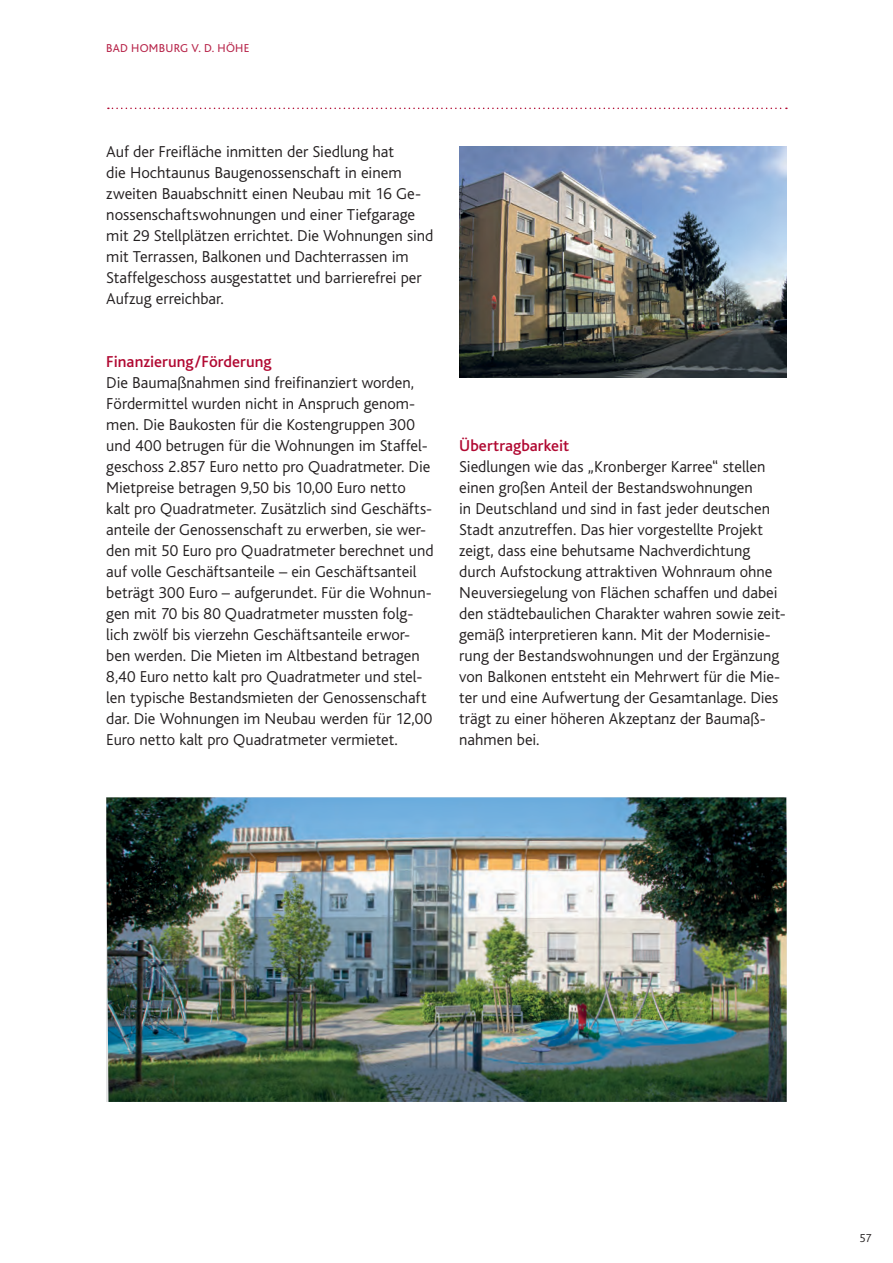
<style>
.page{position:relative;width:893px;height:1263px;background:#fff}
.page>*{position:absolute;margin:0;border:0;box-sizing:border-box;transform-origin:0 0}
.t1{font:300 16.5px/21px "Bliss";color:#231f20}
.t2{font:500 16.5px "Bliss";letter-spacing:.005em;color:#b10932}
.t3{font:12px "Bliss";letter-spacing:.025em;color:#b8274c}
.t4{font:300 12px "Bliss";color:#231f20}
</style>
<div class="page">
<svg style="left:108px;top:108px;width:679px;height:1px"></svg>
<img style="left:106px;top:797px;width:681px;height:305px">
<img style="left:459px;top:146px;width:328px;height:231px">
<p class="t3" style="left:106px;top:41px;width:145px">BAD HOMBURG V. D. HÖHE</p>
<p class="t1" style="left:106px;top:141px;width:328px">Auf der Freifläche inmitten der Siedlung hat<br>die Hochtaunus Baugenossenschaft in einem zweiten Bauabschnitt einen Neubau mit 16 Ge&shy;nossenschaftswohnungen und einer Tiefgarage mit 29 Stellplätzen errichtet. Die Wohnungen sind mit Terrassen, Balkonen und Dachterrassen im Staffelgeschoss ausgestattet und barrierefrei per Aufzug erreichbar.</p>
<p class="t2" style="left:106px;top:353px;width:167px">Finanzierung/Förderung</p>
<p class="t1" style="left:106px;top:372px;width:329px">Die Baumaßnahmen sind freifinanziert worden, Fördermittel wurden nicht in Anspruch genom&shy;men. Die Baukosten für die Kostengruppen 300 und 400 betrugen für die Wohnungen im Staffel&shy;geschoss 2.857 Euro netto pro Quadratmeter. Die Mietpreise betragen 9,50 bis 10,00 Euro netto kalt pro Quadratmeter. Zusätzlich sind Geschäfts&shy;anteile der Genossenschaft zu erwerben, sie wer&shy;den mit 50 Euro pro Quadratmeter berechnet und auf volle Geschäftsanteile – ein Geschäftsanteil beträgt 300 Euro – aufgerundet. Für die Wohnun&shy;gen mit 70 bis 80 Quadratmeter mussten folg&shy;lich zwölf bis vierzehn Geschäftsanteile erwor&shy;ben werden. Die Mieten im Altbestand betragen 8,40 Euro netto kalt pro Quadratmeter und stel&shy;len typische Bestandsmieten der Genossenschaft dar. Die Wohnungen im Neubau werden für 12,00<br>Euro netto kalt pro Quadratmeter vermietet.</p>
<p class="t2" style="left:459px;top:437px;width:111px">Übertragbarkeit</p>
<p class="t1" style="left:459px;top:456px;width:328px">Siedlungen wie das „Kronberger Karree“ stellen einen großen Anteil der Bestandswohnungen<br>in Deutschland und sind in fast jeder deutschen Stadt anzutreffen. Das hier vorgestellte Projekt zeigt, dass eine behutsame Nachverdichtung durch Aufstockung attraktiven Wohnraum ohne Neuversiegelung von Flächen schaffen und dabei den städtebaulichen Charakter wahren sowie zeit&shy;gemäß interpretieren kann. Mit der Modernisie&shy;rung der Bestandswohnungen und der Ergänzung von Balkonen entsteht ein Mehrwert für die Mie&shy;ter und eine Aufwertung der Gesamtanlage. Dies trägt zu einer höheren Akzeptanz der Baumaß&shy;nahmen bei.</p>
<p class="t4" style="left:859px;top:1231px;width:14px">57</p>
</div>
